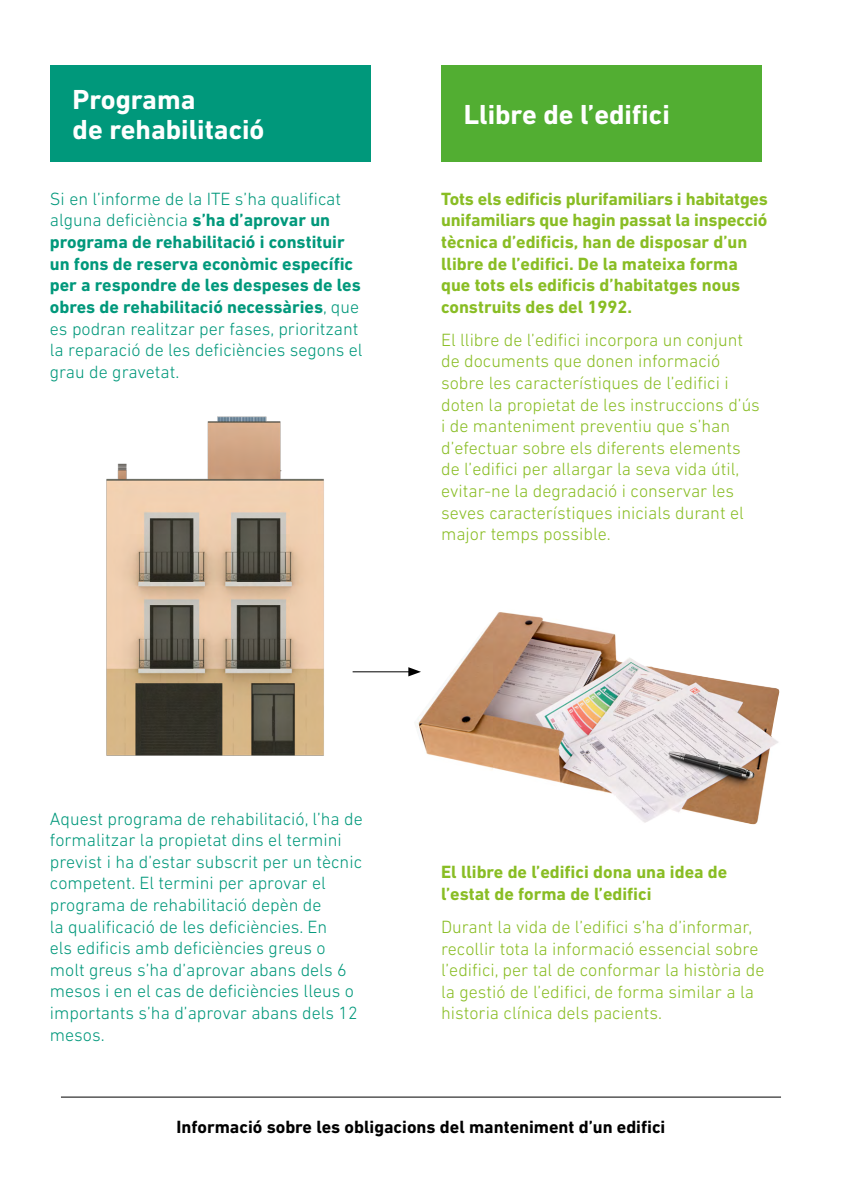
<style>
.page{position:relative;width:842px;height:1191px;background:#fff}
.page>*{position:absolute;margin:0;border:0;box-sizing:border-box;transform-origin:0 0}
.t1{font:700 28px/30px "DIN Next LT Pro";color:#fff}
.t2{font:300 18px/21.6px "DIN Next LT Pro";color:#00987b}
.t3{font:300 18px/21.6px "DIN Next LT Pro";color:#89bd24}
.t4{font:700 18px/21.6px "DIN Next LT Pro";color:#89bd24}
.t5{font:700 18px "DIN Next LT Pro";color:#000}
.s1{font-weight:700}
</style>
<div class="page">
<img style="left:106px;top:416px;width:283px;height:340px">
<hr style="left:353px;top:671px;width:58px;height:1px;background:#000">
<svg style="left:408px;top:667px;width:6px;height:9px"></svg>
<div style="left:441px;top:65px;width:320px;height:97px;background:#52ae32"></div>
<div style="left:50px;top:65px;width:320px;height:97px;background:#00987b"></div>
<img style="left:414px;top:612px;width:366px;height:212px">
<hr style="left:61px;top:1096px;width:720px;height:1px;background:#000">
<h1 class="t1" style="left:73px;top:84px;width:193px">Programa<br>de rehabilitació</h1>
<p class="t2" style="left:50px;top:188px;width:314px">Si en l’informe de la ITE s’ha qualificat alguna deficiència <span class="s1">s’ha d’aprovar un programa de rehabilitació i constituir un fons de reserva econòmic específic per a respondre de les despeses de les obres de rehabilitació necessàries</span>, que es podran realitzar per fases, prioritzant la reparació de les deficiències segons el grau de gravetat.</p>
<h1 class="t1" style="left:464px;top:99px;width:208px">Llibre de l’edifici</h1>
<p class="t4" style="left:441px;top:188px;width:328px">Tots els edificis plurifamiliars i habitatges unifamiliars que hagin passat la inspecció tècnica d’edificis, han de disposar d’un llibre de l’edifici. De la mateixa forma que tots els edificis d’habitatges nous construits des del 1992.</p>
<p class="t3" style="left:441px;top:329px;width:320px">El llibre de l’edifici incorpora un conjunt de documents que donen informació sobre les característiques de l’edifici i doten la propietat de les instruccions d’ús i de manteniment preventiu que s’han d’efectuar sobre els diferents elements de l’edifici per allargar la seva vida útil, evitar-ne la degradació i conservar les seves característiques inicials durant el major temps possible.</p>
<p class="t2" style="left:50px;top:807px;width:314px">Aquest programa de rehabilitació, l’ha de formalitzar la propietat dins el termini previst i ha d’estar subscrit per un tècnic competent. El termini per aprovar el programa de rehabilitació depèn de<br>la qualificació de les deficiències. En<br>els edificis amb deficiències greus o molt greus s’ha d’aprovar abans dels 6 mesos i en el cas de deficiències lleus o importants s’ha d’aprovar abans dels 12 mesos.</p>
<p class="t4" style="left:441px;top:861px;width:288px">El llibre de l’edifici dona una idea de l’estat de forma de l’edifici</p>
<p class="t3" style="left:441px;top:915px;width:325px">Durant la vida de l’edifici s’ha d’informar, recollir tota la informació essencial sobre l’edifici, per tal de conformar la història de la gestió de l’edifici, de forma similar a la historia clínica dels pacients.</p>
<p class="t5" style="left:177px;top:1116px;width:490px">Informació sobre les obligacions del manteniment d’un edifici</p>
</div>
